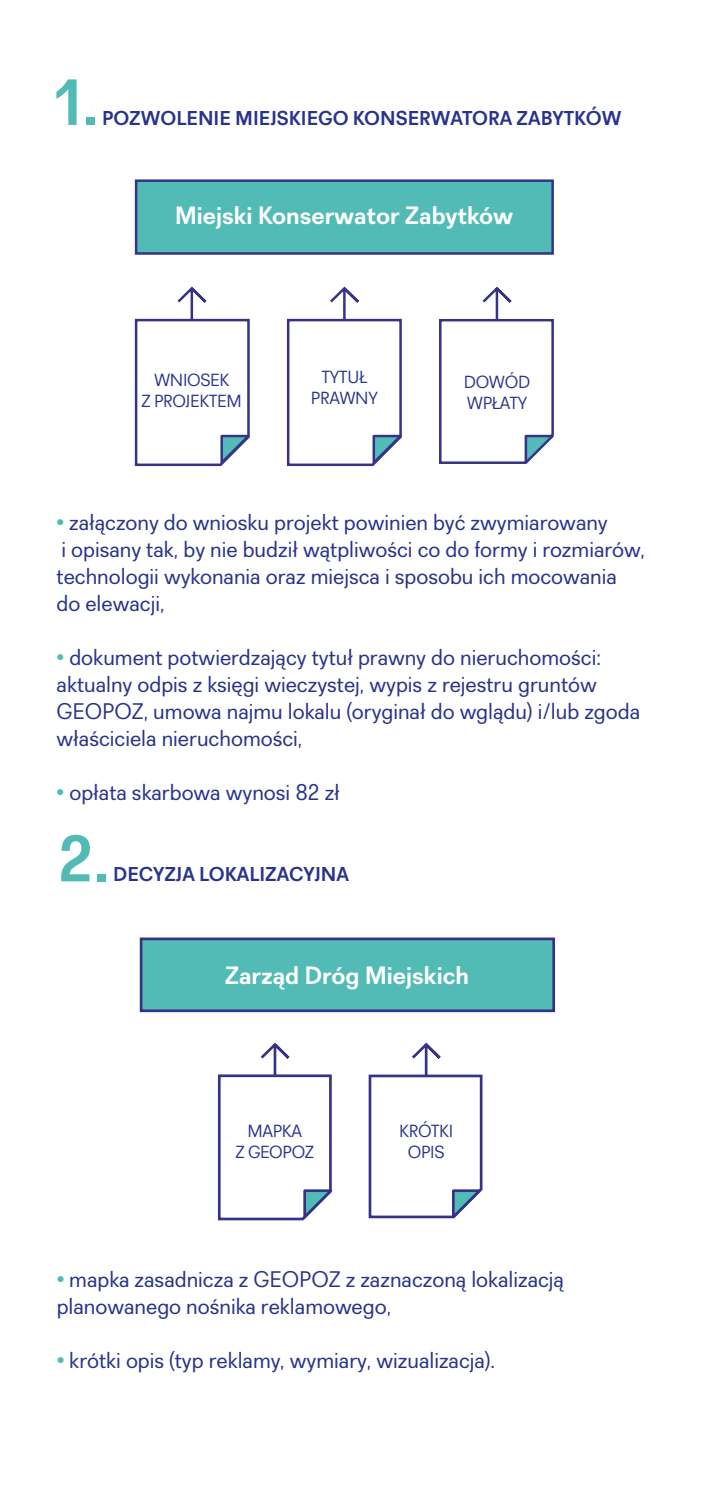
<style>
.page{position:relative;width:702px;height:1489px;background:#fff}
.page>*{position:absolute;margin:0;border:0;box-sizing:border-box;transform-origin:0 0}
.t1{font:700 65px "Recta";color:#52bbb5}
.t2{font:700 25px "Recta";color:#fff}
.t3{font:22.5px/27px "Recta";color:#28348b}
.t4{font:700 20px "Recta";color:#28348b}
.t5{font:17.5px/21px "Recta";letter-spacing:-.02em;color:#28348b;text-align:center}
.s1{font-weight:700;color:#52bbb5}
</style>
<div class="page">
<div style="left:140px;top:937px;width:415px;height:75px;background:#52bbb5;border:3px solid #363288"></div>
<svg style="left:217px;top:1042px;width:116px;height:179px"></svg>
<svg style="left:368px;top:1042px;width:115px;height:177px"></svg>
<div style="left:135px;top:179px;width:419px;height:76px;background:#52bbb5;border:2px solid #363288"></div>
<svg style="left:134px;top:286px;width:116px;height:181px"></svg>
<svg style="left:286px;top:286px;width:116px;height:181px"></svg>
<svg style="left:439px;top:286px;width:115px;height:178px"></svg>
<h1 class="t1" style="left:55px;top:63px;width:45px">1.</h1>
<p class="t4" style="left:102px;top:106px;width:520px">POZWOLENIE MIEJSKIEGO KONSERWATORA ZABYTKÓW</p>
<p class="t2" style="left:175px;top:200px;width:340px">Miejski Konserwator Zabytków</p>
<p class="t5" style="left:141px;top:369px;width:102px">WNIOSEK<br>Z PROJEKTEM</p>
<p class="t5" style="left:311px;top:366px;width:68px">TYTUŁ<br>PRAWNY</p>
<p class="t5" style="left:464px;top:371px;width:68px;text-align:left">DOWÓD<br>WPŁATY</p>
<p class="t3" style="left:57px;top:509px;width:590px"><span class="s1">•</span> załączony do wniosku projekt powinien być zwymiarowany<br>i opisany tak, by nie budził wątpliwości co do formy i rozmiarów, technologii wykonania oraz miejsca i sposobu ich mocowania do elewacji,</p>
<p class="t3" style="left:57px;top:644px;width:585px"><span class="s1">•</span> dokument potwierdzający tytuł prawny do nieruchomości: aktualny odpis z księgi wieczystej, wypis z rejestru gruntów GEOPOZ, umowa najmu lokalu (oryginał do wglądu) i/lub zgoda właściciela nieruchomości,</p>
<p class="t3" style="left:57px;top:779px;width:285px"><span class="s1">•</span> opłata skarbowa wynosi 82 zł</p>
<h1 class="t1" style="left:58px;top:819px;width:53px">2.</h1>
<p class="t4" style="left:113px;top:862px;width:237px">DECYZJA LOKALIZACYJNA</p>
<p class="t2" style="left:225px;top:960px;width:246px">Zarząd Dróg Miejskich</p>
<p class="t5" style="left:235px;top:1120px;width:80px">MAPKA<br>Z GEOPOZ</p>
<p class="t5" style="left:399px;top:1120px;width:55px">KRÓTKI<br>OPIS</p>
<p class="t3" style="left:57px;top:1265px;width:509px"><span class="s1">•</span> mapka zasadnicza z GEOPOZ z zaznaczoną lokalizacją planowanego nośnika reklamowego,</p>
<p class="t3" style="left:57px;top:1346px;width:440px"><span class="s1">•</span> krótki opis (typ reklamy, wymiary, wizualizacja).</p>
</div>
